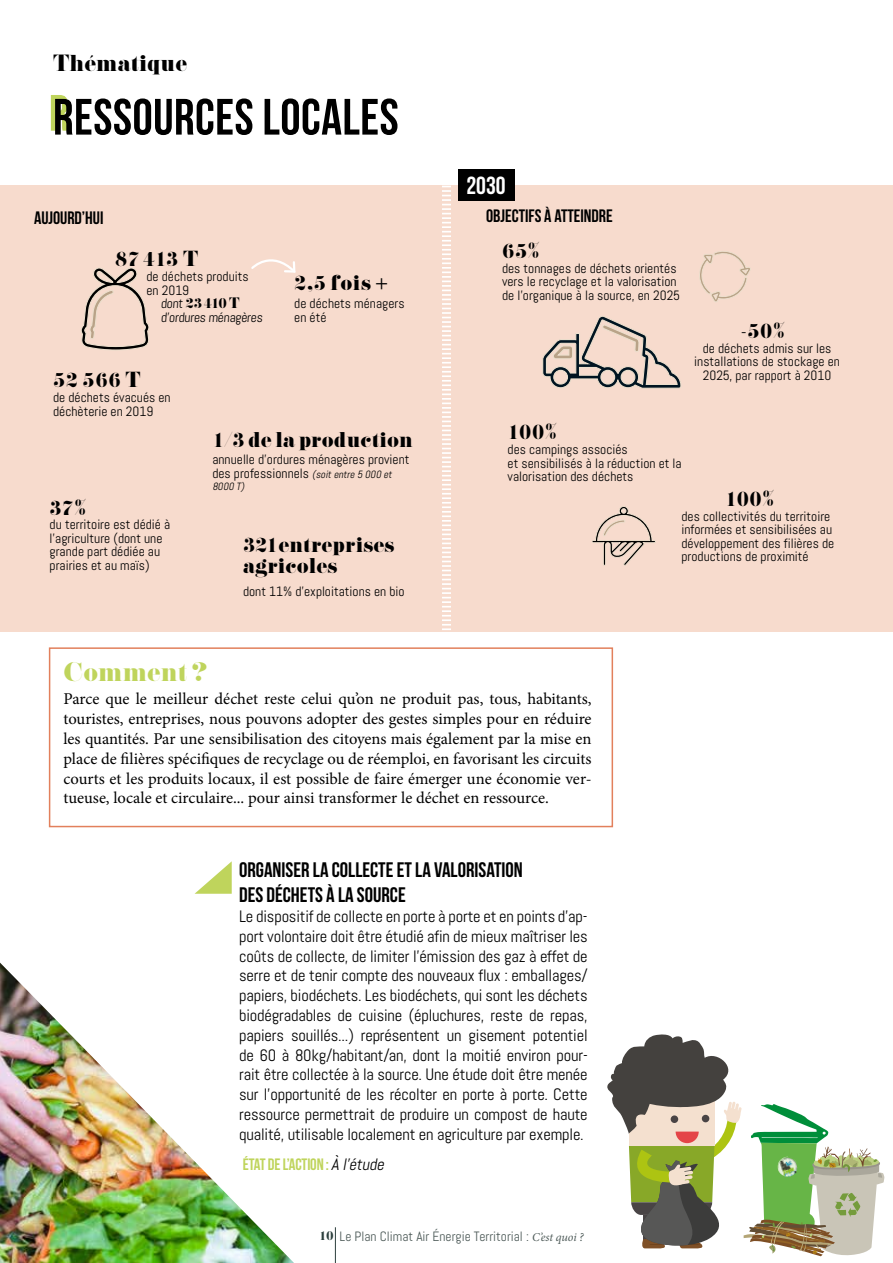
<style>
.page{position:relative;width:893px;height:1263px;background:#fff}
.page>*{position:absolute;margin:0;border:0;box-sizing:border-box;transform-origin:0 0}
.t1{font:51px "Bebas Neue";letter-spacing:.01em;color:#000}
.t2{font:24.75px "Bebas Neue";color:#fff}
.t3{font:24px "Pistilli";color:#bfd45c}
.t4{font:21px/25.2px "Bebas Neue";color:#000}
.t5{font:21px "Pistilli";color:#000}
.t6{font:19.5px/21px "Pistilli";color:#000}
.t7{font:18px "Bebas Neue";color:#000}
.t8{font:16.5px/19.8px "Abel";letter-spacing:-.01em;color:#000;text-align:justify}
.t9{font:16.5px/19.8px "Minion Pro";color:#000;text-align:justify}
.t10{font:16.5px "Bebas Neue";letter-spacing:-.01em;color:#bfd45c}
.t11{font:13.5px/13.5px "Abel";color:#000}
.t12{font:13.5px "Abel";color:#4d5a58}
.t13{font:13.5px "Pistilli";color:#000}
.t14{font:italic 10.5px "Abel";color:#000}
.s1{font-family:"Abel"}
.s2{font-style:italic;font-size:10.5px}
.s3{font-family:"Abel";font-style:italic;color:#000}
.s4{font-family:"Pistilli";font-size:12px;color:#2c3f3d}
.s5{font-family:"Minion Pro";font-style:italic;font-size:12px}
</style>
<div class="page">
<hr style="left:335px;top:1227px;width:1px;height:36px;background:#2c3f3d">
<div style="left:0;top:185px;width:893px;height:446px;background:#f7dbcd"></div>
<svg style="left:442px;top:185px;width:9px;height:447px"></svg>
<img style="left:0;top:962px;width:294px;height:301px">
<svg style="left:607px;top:1034px;width:277px;height:222px"></svg>
<img style="left:778px;top:1157px;width:20px;height:20px">
<svg style="left:195px;top:861px;width:37px;height:33px"></svg>
<div style="left:49px;top:647px;width:564px;height:180px;border:2px solid #e2805c"></div>
<svg style="left:81px;top:268px;width:68px;height:82px"></svg>
<svg style="left:251px;top:259px;width:45px;height:14px"></svg>
<svg style="left:542px;top:316px;width:139px;height:73px"></svg>
<svg style="left:699px;top:251px;width:52px;height:51px"></svg>
<svg style="left:592px;top:506px;width:64px;height:60px"></svg>
<div style="left:458px;top:169px;width:56px;height:32px;background:#000"></div>
<h3 class="t5" style="left:53px;top:49px;width:136px">Thématique</h3>
<h1 class="t1" style="left:53px;top:89px;width:347px">RESSOURCES LOCALES</h1>
<h2 class="t2" style="left:466px;top:172px;width:41px">2030</h2>
<h3 class="t7" style="left:34px;top:208px;width:71px">AUJOURD’HUI</h3>
<h3 class="t7" style="left:486px;top:206px;width:128px">OBJECTIFS À ATTEINDRE</h3>
<h3 class="t6" style="left:115px;top:248px;width:85px">87 413 T</h3>
<p class="t11" style="left:146px;top:270px;width:104px">de déchets produits en 2019</p>
<p class="t13" style="left:161px;top:294px;width:80px"><span class="s1">dont</span> 23 410 T</p>
<p class="t11" style="left:161px;top:310px;width:105px">d’ordures ménagères</p>
<h3 class="t6" style="left:53px;top:369px;width:89px">52 566 T</h3>
<p class="t11" style="left:53px;top:391px;width:119px">de déchets évacués en déchèterie en 2019</p>
<h3 class="t6" style="left:294px;top:272px;width:94px">2,5 fois +</h3>
<p class="t11" style="left:294px;top:297px;width:112px">de déchets ménagers en été</p>
<h3 class="t6" style="left:502px;top:240px;width:40px">65%</h3>
<p class="t11" style="left:502px;top:261px;width:180px">des tonnages de déchets orientés vers le recyclage et la valorisation de l’organique à la source, en 2025</p>
<h3 class="t6" style="left:741px;top:320px;width:46px">-50%</h3>
<p class="t11" style="left:694px;top:341px;width:147px;text-align:center">de déchets admis sur les installations de stockage en<br>2025, par rapport à 2010</p>
<h3 class="t6" style="left:50px;top:496px;width:38px">37%</h3>
<p class="t11" style="left:50px;top:518px;width:122px">du territoire est dédié à l’agriculture (dont une grande part dédiée au prairies et au maïs)</p>
<h3 class="t6" style="left:212px;top:429px;width:202px">1/3 de la production</h3>
<p class="t11" style="left:212px;top:453px;width:199px">annuelle d’ordures ménagères provient des professionnels <span class="s2">(soitentre 5 000 et</span></p>
<p class="t14" style="left:212px;top:480px;width:36px">8000 T)</p>
<h3 class="t6" style="left:243px;top:534px;width:153px">321entreprises agricoles</h3>
<p class="t11" style="left:243px;top:584px;width:163px">dont 11% d’exploitations en bio</p>
<h3 class="t3" style="left:63px;top:657px;width:146px">Comment ?</h3>
<h3 class="t6" style="left:508px;top:421px;width:51px">100%</h3>
<p class="t11" style="left:508px;top:443px;width:176px">des campings associés<br>et sensibilisés à la réduction et la valorisation des déchets</p>
<h3 class="t6" style="left:725px;top:488px;width:51px">100%</h3>
<p class="t11" style="left:681px;top:509px;width:154px">des collectivités du territoire informées et sensibilisées au développement des filières de productions de proximité</p>
<p class="t9" style="left:63px;top:689px;width:530px">Parce que le meilleur déchet reste celui qu’on ne produit pas, tous, habitants, touristes, entreprises, nous pouvons adopter des gestes simples pour en réduire les quantités. Par une sensibilisation des citoyens mais également par la mise en place de filières spécifiques de recyclage ou de réemploi, en favorisant les circuits courts et les produits locaux, il est possible de faire émerger une économie ver&shy;tueuse, locale et circulaire... pour ainsi transformer le déchet en ressource.</p>
<h3 class="t4" style="left:239px;top:857px;width:285px">ORGANISER LA COLLECTE ET LA VALORISATION<br>DES DÉCHETS À LA SOURCE</h3>
<p class="t8" style="left:239px;top:906px;width:350px">Le dispositif de collecte en porte à porte et en points d’ap&shy;port volontaire doit être étudié afin de mieux maîtriser les coûts de collecte, de limiter l’émission des gaz à effet de serre et de tenir compte des nouveaux flux : emballages/ papiers, biodéchets. Les biodéchets, qui sont les déchets biodégradables de cuisine (épluchures, reste de repas, papiers souillés...) représentent un gisement potentiel de 60 à 80kg/habitant/an, dont la moitié environ pour&shy;rait être collectée à la source. Une étude doit être menée sur l’opportunité de les récolter en porte à porte. Cette ressource permettrait de produire un compost de haute qualité, utilisable localement en agriculture par exemple.</p>
<p class="t10" style="left:243px;top:1155px;width:146px">ÉTAT DE L’ACTION : <span class="s3">À l’étude</span></p>
<p class="t12" style="left:319px;top:1227px;width:266px"><span class="s4">10</span> Le Plan Climat Air Énergie Territorial : <span class="s5">C’est quoi ?</span></p>
</div>
